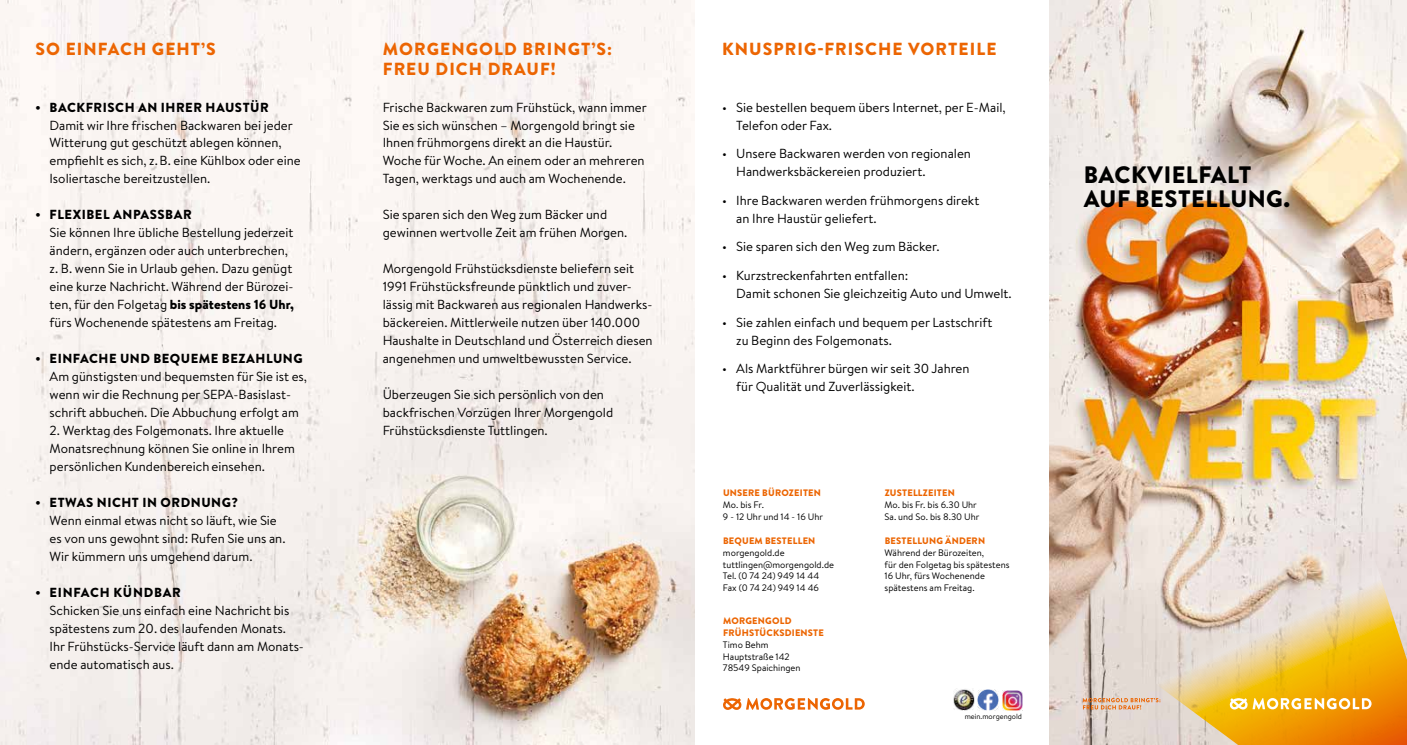
<style>
.page{position:relative;width:1407px;height:745px;background:#fff}
.page>*{position:absolute;margin:0;border:0;box-sizing:border-box;transform-origin:0 0}
.t1{font:900 23.75px/23.8px "Brandon Text";letter-spacing:.02em;color:#000}
.t2{font:900 17.5px/20px "Brandon Text";letter-spacing:.06em;color:#ec6502}
.t3{font:13.12px/18px "Brandon Text";color:#000}
.t4{font:900 13.12px "Brandon Text";letter-spacing:.04em;color:#000}
.t5{font:9.38px/11.9px "Brandon Text";color:#000}
.t6{font:900 9.38px/11.9px "Brandon Text";letter-spacing:.02em;color:#ec6502}
.t7{font:7.5px "Brandon Text";color:#000}
.s1{font-weight:900}
</style>
<div class="page">
<img style="left:0;top:0;width:694px;height:744px">
<img style="left:1049px;top:0;width:358px;height:744px">
<svg style="left:1082px;top:697px;width:48px;height:12px"></svg>
<svg style="left:1130px;top:538px;width:277px;height:206px;background:#e9c88e"></svg>
<svg style="left:1230px;top:697px;width:141px;height:12px"></svg>
<svg style="left:723px;top:698px;width:142px;height:11px"></svg>
<img style="left:978px;top:689px;width:20px;height:20px">
<img style="left:1002px;top:690px;width:20px;height:19px">
<img style="left:953px;top:688px;width:22px;height:23px">
<h2 class="t2" style="left:36px;top:38px;width:182px">SO EINFACH GEHT’S</h2>
<p class="t4" style="left:35px;top:98px;width:235px">• BACKFRISCH AN IHRER HAUSTÜR</p>
<p class="t3" style="left:50px;top:115px;width:253px">Damit wir Ihre frischen Backwaren bei jeder Witterung gut geschützt ablegen können, empfiehlt es sich, z.B. eine Kühlbox oder eine Isoliertasche bereitzustellen.</p>
<p class="t4" style="left:35px;top:205px;width:158px">• FLEXIBEL ANPASSBAR</p>
<p class="t3" style="left:50px;top:223px;width:246px">Sie können Ihre übliche Bestellung jederzeit ändern, ergänzen oder auch unterbrechen, z. B. wenn Sie in Urlaub gehen. Dazu genügt eine kurze Nachricht. Während der Bürozei&shy;ten, für den Folgetag <span class="s1">bis spätestens 16 Uhr, </span>fürs Wochenende spätestens am Freitag.</p>
<p class="t4" style="left:35px;top:349px;width:269px">• EINFACHE UND BEQUEME BEZAHLUNG</p>
<p class="t3" style="left:50px;top:367px;width:259px">Am günstigsten und bequemsten für Sie ist es, wenn wir die Rechnung per SEPA-Basislast&shy;schrift abbuchen. Die Abbuchung erfolgt am</p>
<p class="t3" style="left:50px;top:421px;width:247px">2. Werktag des Folgemonats. Ihre aktuelle<br>Monatsrechnung können Sie online in Ihrem persönlichen Kundenbereich einsehen.</p>
<p class="t4" style="left:35px;top:493px;width:204px">• ETWAS NICHT IN ORDNUNG?</p>
<p class="t3" style="left:50px;top:511px;width:237px">Wenn einmal etwas nicht so läuft, wie Sie es von uns gewohnt sind: Rufen Sie uns an.<br>Wir kümmern uns umgehend darum.</p>
<p class="t4" style="left:35px;top:583px;width:147px">• EINFACH KÜNDBAR</p>
<p class="t3" style="left:50px;top:601px;width:256px">Schicken Sie uns einfach eine Nachricht bis spätestens zum 20. des laufenden Monats.<br>Ihr Frühstücks-Service läuft dann am Monats&shy;ende automatisch aus.</p>
<h2 class="t2" style="left:383px;top:38px;width:231px">MORGENGOLD BRINGT’S:<br>FREU DICH DRAUF!</h2>
<p class="t3" style="left:383px;top:97px;width:266px">Frische Backwaren zum Frühstück, wann immer Sie es sich wünschen – Morgengold bringt sie Ihnen frühmorgens direkt an die Haustür.<br>Woche für Woche. An einem oder an mehreren Tagen, werktags und auch am Wochenende.</p>
<p class="t3" style="left:383px;top:205px;width:246px">Sie sparen sich den Weg zum Bäcker und gewinnen wertvolle Zeit am frühen Morgen.</p>
<p class="t3" style="left:383px;top:259px;width:271px">Morgengold Frühstücksdienste beliefern seit 1991 Frühstücksfreunde pünktlich und zuver&shy;lässig mit Backwaren aus regionalen Handwerks&shy;bäckereien. Mittlerweile nutzen über 140.000<br>Haushalte in Deutschland und Österreich diesen angenehmen und umweltbewussten Service.</p>
<p class="t3" style="left:383px;top:385px;width:232px">Überzeugen Sie sich persönlich von den backfrischen Vorzügen Ihrer Morgengold<br>Frühstücksdienste Tuttlingen.</p>
<h2 class="t2" style="left:722px;top:38px;width:276px">KNUSPRIG-FRISCHE VORTEILE</h2>
<p class="t3" style="left:736px;top:97px;width:271px;text-indent:-14px">• Sie bestellen bequem übers Internet, per E-Mail,<br>Telefon oder Fax.</p>
<p class="t3" style="left:736px;top:144px;width:236px;text-indent:-14px">• Unsere Backwaren werden von regionalen<br>Handwerksbäckereien produziert.</p>
<p class="t3" style="left:736px;top:191px;width:244px;text-indent:-14px">• Ihre Backwaren werden frühmorgens direkt an Ihre Haustür geliefert.</p>
<p class="t3" style="left:722px;top:237px;width:219px">• Sie sparen sich den Weg zum Bäcker.</p>
<p class="t3" style="left:736px;top:266px;width:277px;text-indent:-14px">• Kurzstreckenfahrten entfallen:<br>Damit schonen Sie gleichzeitig Auto und Umwelt.</p>
<p class="t3" style="left:736px;top:312px;width:258px;text-indent:-14px">• Sie zahlen einfach und bequem per Lastschrift zu Beginn des Folgemonats.</p>
<p class="t3" style="left:736px;top:359px;width:235px;text-indent:-14px">• Als Marktführer bürgen wir seit 30 Jahren für Qualität und Zuverlässigkeit.</p>
<p class="t6" style="left:723px;top:486px;width:99px">UNSERE BÜROZEITEN</p>
<p class="t5" style="left:723px;top:498px;width:102px">Mo. bis Fr.<br>9 - 12 Uhr und 14 - 16 Uhr</p>
<p class="t6" style="left:723px;top:534px;width:94px">BEQUEM BESTELLEN</p>
<p class="t5" style="left:723px;top:545px;width:113px">morgengold.de tuttlingen@morgengold.de<br>Tel. (0 74 24) 949 14 44<br>Fax (0 74 24) 949 14 46</p>
<p class="t6" style="left:723px;top:614px;width:102px">MORGENGOLD<br>FRÜHSTÜCKSDIENSTE</p>
<p class="t5" style="left:723px;top:637px;width:79px">Timo Behm<br>Hauptstraße 142<br>78549 Spaichingen</p>
<p class="t6" style="left:884px;top:486px;width:72px">ZUSTELLZEITEN</p>
<p class="t5" style="left:884px;top:498px;width:96px">Mo. bis Fr. bis 6.30 Uhr<br>Sa. und So. bis 8.30 Uhr</p>
<p class="t6" style="left:884px;top:534px;width:102px">BESTELLUNG ÄNDERN</p>
<p class="t5" style="left:884px;top:545px;width:126px">Während der Bürozeiten,<br>für den Folgetag bis spätestens<br>16 Uhr, fürs Wochenende spätestens am Freitag.</p>
<p class="t7" style="left:965px;top:711px;width:59px">mein.morgengold</p>
<h1 class="t1" style="left:1084px;top:162px;width:208px">BACKVIELFALT<br>AUF BESTELLUNG.</h1>
</div>
